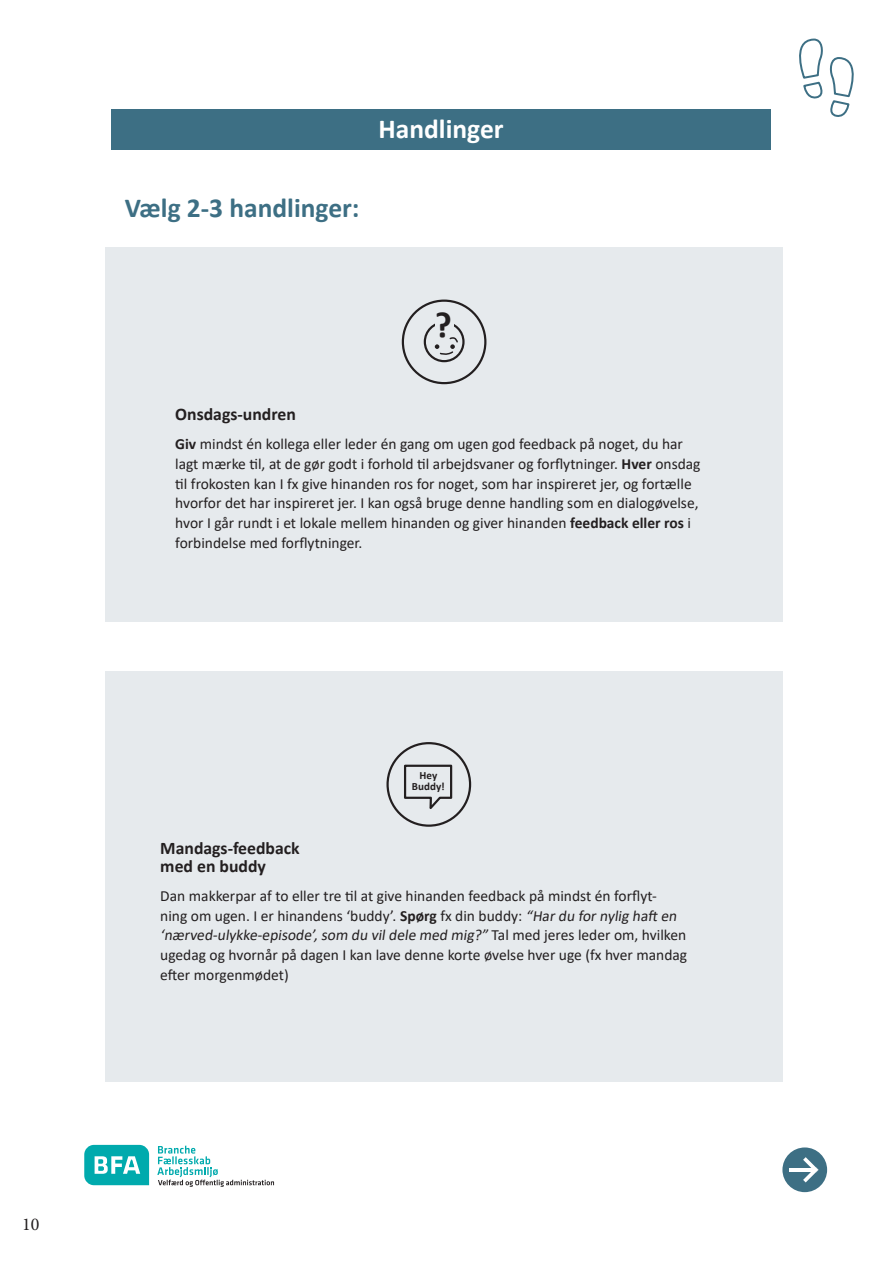
<style>
.page{position:relative;width:893px;height:1263px;background:#fff}
.page>*{position:absolute;margin:0;border:0;box-sizing:border-box;transform-origin:0 0}
.t1{font:700 36.75px "Calibri";color:#231f20}
.t2{font:700 27.45px "Calibri";color:#3d6f84}
.t3{font:700 27.45px "Calibri";color:#fff}
.t4{font:18px "Minion Pro";color:#231f20}
.t5{font:700 17.7px/17.7px "Calibri";color:#231f20}
.t6{font:15.45px/20px "Calibri";color:#231f20}
.t7{font:700 11.1px "Calibri";color:#231f20}
.s1{font-weight:700}
</style>
<div class="page">
<div style="left:112px;top:109px;width:659px;height:41px;background:#3d6f84"></div>
<div style="left:105px;top:247px;width:677px;height:374px;background:#e6eaed"></div>
<div style="left:105px;top:671px;width:677px;height:411px;background:#e6eaed"></div>
<div style="left:386px;top:742px;width:85px;height:85px;border:2px solid #231f20;border-radius:50%"></div>
<svg style="left:404px;top:764px;width:49px;height:45px"></svg>
<div style="left:782px;top:1147px;width:45px;height:45px;background:#3d6f84;border-radius:50%"></div>
<hr style="left:789px;top:1168px;width:24px;height:4px;background:#fff">
<svg style="left:803px;top:1157px;width:15px;height:25px"></svg>
<div style="left:402px;top:300px;width:84px;height:84px;border:2px solid #231f20;border-radius:50%"></div>
<div style="left:424px;top:321px;width:41px;height:41px;border:2px solid #231f20;border-radius:50%"></div>
<div style="left:435px;top:315px;width:18px;height:14px;background:#e6eaed"></div>
<svg style="left:435px;top:337px;width:24px;height:19px"></svg>
<svg style="left:799px;top:38px;width:55px;height:79px"></svg>
<svg style="left:84px;top:1145px;width:65px;height:40px;background:#31babc"></svg>
<svg style="left:157px;top:1145px;width:117px;height:42px"></svg>
<p class="t2" style="left:125px;top:189px;width:236px">Vælg 2-3 handlinger:</p>
<p class="t3" style="left:378px;top:109px;width:127px">Handlinger</p>
<p class="t1" style="left:435px;top:299px;width:19px">?</p>
<p class="t5" style="left:175px;top:405px;width:122px">Onsdags-undren</p>
<p class="t6" style="left:175px;top:433px;width:527px"><span class="s1">Giv</span> mindst én kollega eller leder én gang om ugen god feedback på noget, du har lagt mærke til, at de gør godt i forhold til arbejdsvaner og forflytninger. <span class="s1">Hver</span> onsdag til frokosten kan I fx give hinanden ros for noget, som har inspireret jer, og fortælle hvorfor det har inspireret jer. I kan også bruge denne handling som en dialogøvelse, hvor I går rundt i et lokale mellem hinanden og giver hinanden <span class="s1">feedback eller ros</span> i forbindelse med forflytninger.</p>
<p class="t7" style="left:420px;top:767px;width:19px">Hey</p>
<p class="t7" style="left:412px;top:778px;width:34px">Buddy!</p>
<p class="t5" style="left:160px;top:839px;width:141px">Mandags-feedback med en buddy</p>
<p class="t6" style="left:160px;top:885px;width:528px">Dan makkerpar af to eller tre til at give hinanden feedback på mindst én forflyt&shy;ning om ugen. I er hinandens ‘buddy’. <span class="s1">Spørg</span> fx din buddy: “Hardu fornylig haft en ‘nærved-ulykke-episode’,som du vildele med mig?” Ta l m e d j e re s l e d e r o m , hv i l ke n ugedag og hvornår på dagen I kan lave denne korte øvelse hver uge (fx hver mandag efter morgenmødet)</p>
<p class="t4" style="left:22px;top:1212px;width:19px">10</p>
</div>
